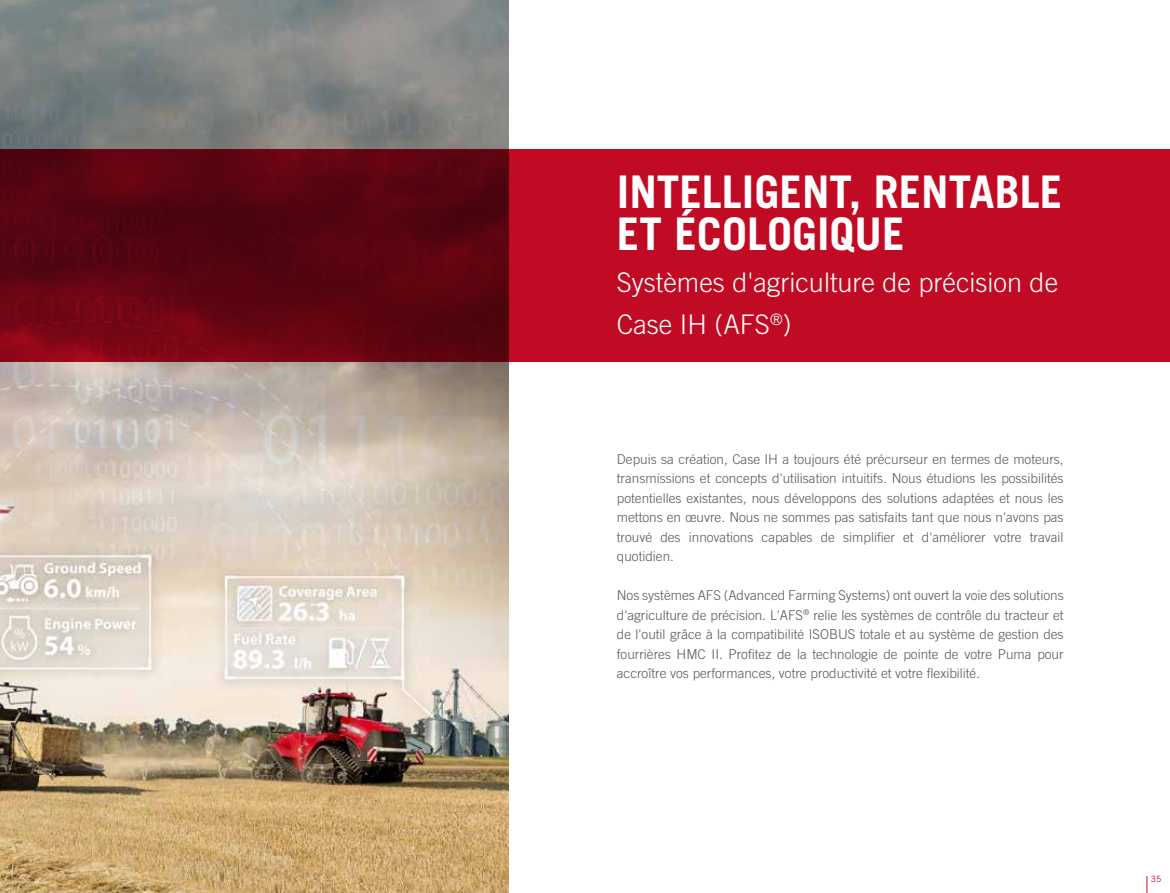
<style>
.page{position:relative;width:1170px;height:893px;background:#fff}
.page>*{position:absolute;margin:0;border:0;box-sizing:border-box;transform-origin:0 0}
.t1{font:700 45px/42px "Trade Gothic LT Pro";color:#fff}
.t2{font:300 27px/42px "Trade Gothic LT Pro";color:#fff}
.t3{font:300 13.5px/19.5px "Trade Gothic LT Pro";color:#575756;text-align:justify}
.t4{font:8.7px "Trade Gothic LT Pro";color:#c10b25}
</style>
<div class="page">
<svg style="left:1146px;top:876px;width:1px;height:17px"></svg>
<img style="left:0;top:0;width:508px;height:149px">
<svg style="left:0;top:149px;width:1169px;height:212px;background:#a4091f"></svg>
<img style="left:0;top:247px;width:508px;height:646px">
<h1 class="t1" style="left:617px;top:171px;width:447px">INTELLIGENT, RENTABLE<br>ET ÉCOLOGIQUE</h1>
<h2 class="t2" style="left:617px;top:262px;width:443px">Systèmes d'agriculture de précision de<br>Case IH (AFS<sup>®</sup>)</h2>
<p class="t3" style="left:617px;top:449px;width:448px">Depuis sa création, Case IH a toujours été précurseur en termes de moteurs, transmissions et concepts d'utilisation intuitifs. Nous étudions les possibilités potentielles existantes, nous développons des solutions adaptées et nous les mettons en œuvre. Nous ne sommes pas satisfaits tant que nous n'avons pas trouvé des innovations capables de simplifier et d'améliorer votre travail quotidien.</p>
<p class="t3" style="left:617px;top:585px;width:448px">Nos systèmes AFS (Advanced Farming Systems) ont ouvert la voie des solutions d'agriculture de précision. L'AFS<sup>®</sup> relie les systèmes de contrôle du tracteur et de l'outil grâce à la compatibilité ISOBUS totale et au système de gestion des fourrières HMC II. Profitez de la technologie de pointe de votre Puma pour accroître vos performances, votre productivité et votre flexibilité.</p>
<p class="t4" style="left:1150px;top:874px;width:12px">35</p>
</div>
